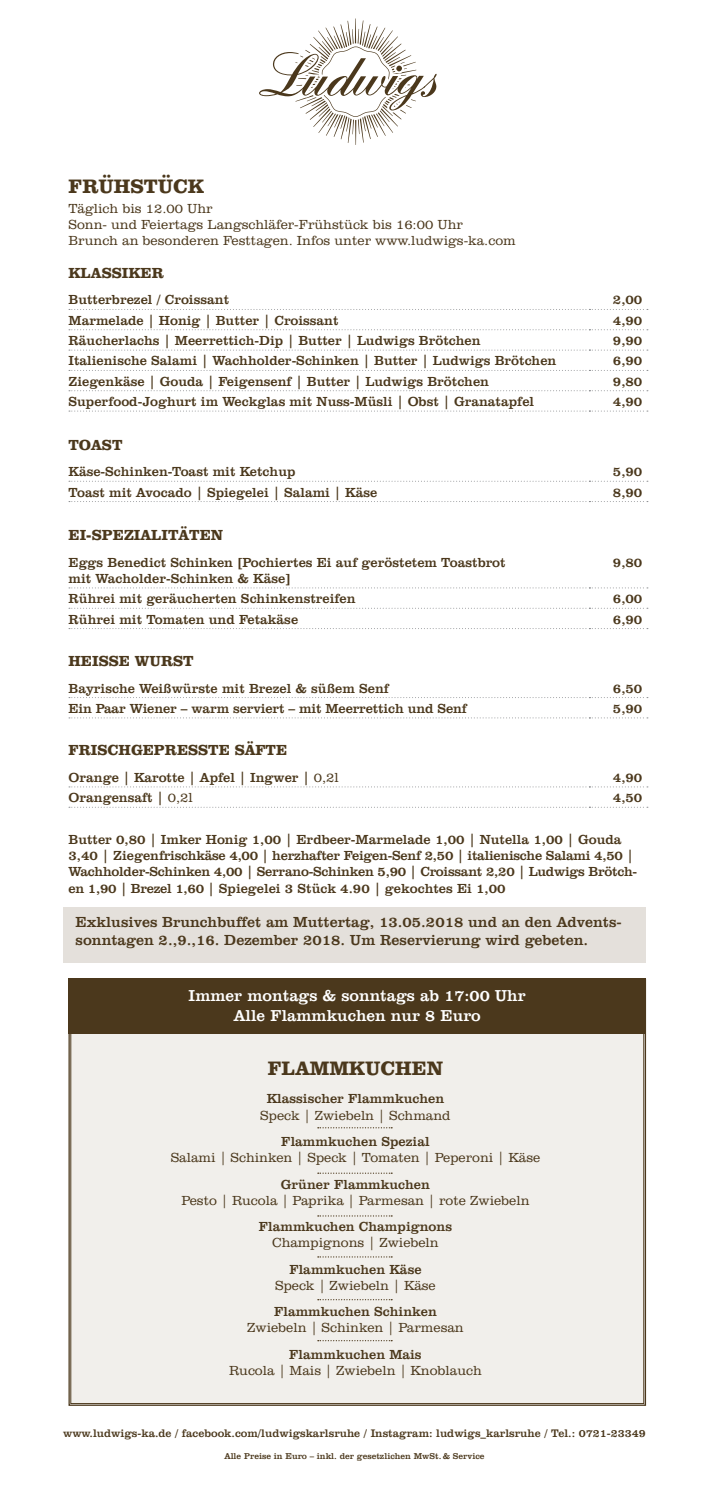
<style>
.page{position:relative;width:709px;height:1489px;background:#fff}
.page>*{position:absolute;margin:0;border:0;box-sizing:border-box;transform-origin:0 0}
.t1{font:700 20px "Clarendon BT";color:#4b381c}
.t2{font:16.25px "Clarendon BT";color:#fff}
.t3{font:15px/18px "Clarendon BT";color:#4b381c}
.t4{font:700 15px "Clarendon BT";color:#4b381c}
.t5{font:13.5px "Clarendon BT";color:#4b381c}
.t6{font:300 13.5px "Clarendon BT";color:#4b381c}
.t7{font:13.5px/16.2px "Clarendon BT";letter-spacing:-.02em;color:#4b381c}
.t8{font:11.25px "Clarendon BT";color:#4b381c}
.t9{font:8.75px "Clarendon BT";color:#4b381c}
.s1{font-weight:300}
</style>
<div class="page">
<div style="left:64px;top:907px;width:582px;height:55px;background:#e4e0db"></div>
<svg style="left:259px;top:18px;width:178px;height:127px"></svg>
<svg style="left:69px;top:309px;width:579px;height:1px"></svg>
<svg style="left:69px;top:329px;width:579px;height:1px"></svg>
<svg style="left:69px;top:349px;width:579px;height:1px"></svg>
<svg style="left:69px;top:370px;width:579px;height:1px"></svg>
<svg style="left:69px;top:390px;width:579px;height:1px"></svg>
<svg style="left:69px;top:410px;width:579px;height:1px"></svg>
<svg style="left:69px;top:628px;width:579px;height:1px"></svg>
<svg style="left:69px;top:786px;width:579px;height:1px"></svg>
<svg style="left:69px;top:806px;width:579px;height:1px"></svg>
<svg style="left:69px;top:697px;width:579px;height:1px"></svg>
<svg style="left:69px;top:481px;width:579px;height:1px"></svg>
<svg style="left:69px;top:501px;width:579px;height:1px"></svg>
<svg style="left:69px;top:587px;width:579px;height:1px"></svg>
<svg style="left:69px;top:607px;width:579px;height:1px"></svg>
<svg style="left:69px;top:717px;width:579px;height:1px"></svg>
<div style="left:68px;top:1033px;width:578px;height:373px;background:#f1efeb"></div>
<div style="left:68px;top:978px;width:578px;height:55px;background:#4b381c"></div>
<svg style="left:318px;top:1127px;width:74px;height:1px"></svg>
<svg style="left:318px;top:1172px;width:74px;height:1px"></svg>
<svg style="left:318px;top:1215px;width:74px;height:1px"></svg>
<svg style="left:318px;top:1256px;width:74px;height:1px"></svg>
<svg style="left:318px;top:1339px;width:74px;height:2px"></svg>
<svg style="left:318px;top:1298px;width:74px;height:2px"></svg>
<p class="t1" style="left:68px;top:174px;width:137px">FRÜHSTÜCK</p>
<p class="t6" style="left:68px;top:200px;width:146px">Täglich bis 12.00 Uhr</p>
<p class="t6" style="left:68px;top:216px;width:396px">Sonn- und Feiertags Langschläfer-Frühstück bis 16:00 Uhr</p>
<p class="t6" style="left:68px;top:233px;width:449px">Brunch an besonderen Festtagen. Infos unter www.ludwigs-ka.com</p>
<p class="t4" style="left:68px;top:263px;width:97px">KLASSIKER</p>
<p class="t5" style="left:68px;top:291px;width:162px">Butterbrezel / Croissant</p>
<p class="t5" style="left:613px;top:291px;width:31px">2,00</p>
<p class="t5" style="left:68px;top:312px;width:271px">Marmelade | Honig | Butter | Croissant</p>
<p class="t5" style="left:613px;top:312px;width:31px">4,90</p>
<p class="t5" style="left:68px;top:332px;width:413px">Räucherlachs | Meerrettich-Dip | Butter | Ludwigs Brötchen</p>
<p class="t5" style="left:613px;top:332px;width:31px">9,90</p>
<p class="t5" style="left:68px;top:352px;width:489px">Italienische Salami | Wachholder-Schinken | Butter | Ludwigs Brötchen</p>
<p class="t5" style="left:613px;top:352px;width:31px">6,90</p>
<p class="t5" style="left:68px;top:373px;width:422px">Ziegenkäse | Gouda | Feigensenf | Butter | Ludwigs Brötchen</p>
<p class="t5" style="left:613px;top:373px;width:31px">9,80</p>
<p class="t5" style="left:68px;top:393px;width:467px">Superfood-Joghurt im Weckglas mit Nuss-Müsli | Obst | Granatapfel</p>
<p class="t5" style="left:613px;top:393px;width:31px">4,90</p>
<p class="t4" style="left:68px;top:435px;width:55px">TOAST</p>
<p class="t5" style="left:68px;top:463px;width:228px">Käse-Schinken-Toast mit Ketchup</p>
<p class="t5" style="left:613px;top:463px;width:31px">5,90</p>
<p class="t5" style="left:68px;top:483px;width:310px">Toast mit Avocado | Spiegelei | Salami | Käse</p>
<p class="t5" style="left:613px;top:483px;width:31px">8,90</p>
<p class="t4" style="left:68px;top:525px;width:156px">EI-SPEZIALITÄTEN</p>
<p class="t5" style="left:68px;top:553px;width:438px">Eggs Benedict Schinken [Pochiertes Ei auf geröstetem Toastbrot</p>
<p class="t5" style="left:68px;top:570px;width:223px">mit Wacholder-Schinken &amp; Käse]</p>
<p class="t5" style="left:613px;top:553px;width:31px">9,80</p>
<p class="t5" style="left:68px;top:590px;width:288px">Rührei mit geräucherten Schinkenstreifen</p>
<p class="t5" style="left:613px;top:590px;width:31px">6,00</p>
<p class="t5" style="left:68px;top:610px;width:231px">Rührei mit Tomaten und Fetakäse</p>
<p class="t5" style="left:613px;top:610px;width:31px">6,90</p>
<p class="t4" style="left:68px;top:651px;width:126px">HEISSE WURST</p>
<p class="t5" style="left:68px;top:679px;width:322px">Bayrische Weißwürste mit Brezel &amp; süßem Senf</p>
<p class="t5" style="left:613px;top:679px;width:31px">6,50</p>
<p class="t5" style="left:68px;top:700px;width:400px">Ein Paar Wiener – warm serviert – mit Meerrettich und Senf</p>
<p class="t5" style="left:613px;top:700px;width:31px">5,90</p>
<p class="t4" style="left:68px;top:740px;width:220px">FRISCHGEPRESSTE SÄFTE</p>
<p class="t5" style="left:68px;top:769px;width:272px">Orange | Karotte | Apfel | Ingwer | <span class="s1">0,2l</span></p>
<p class="t5" style="left:613px;top:769px;width:31px">4,90</p>
<p class="t5" style="left:68px;top:789px;width:126px">Orangensaft | <span class="s1">0,2l</span></p>
<p class="t5" style="left:613px;top:789px;width:31px">4,50</p>
<p class="t7" style="left:68px;top:831px;width:570px">Butter 0,80 | Imker Honig 1,00 | Erdbeer-Marmelade 1,00 | Nutella 1,00 | Gouda 3,40 | Ziegenfrischkäse 4,00 | herzhafter Feigen-Senf 2,50 | italienische Salami 4,50 | Wachholder-Schinken 4,00 | Serrano-Schinken 5,90 | Croissant 2,20 | Ludwigs Brötch&shy;en 1,90 | Brezel 1,60 | Spiegelei 3 Stück 4.90 | gekochtes Ei 1,00</p>
<p class="t3" style="left:76px;top:912px;width:547px">Exklusives Brunchbuffet am Muttertag, 13.05.2018 und an den Advents&shy;sonntagen 2.,9.,16. Dezember 2018. Um Reservierung wird gebeten.</p>
<p class="t2" style="left:189px;top:985px;width:339px">Immer montags &amp; sonntags ab 17:00 Uhr</p>
<p class="t2" style="left:234px;top:1005px;width:248px">Alle Flammkuchen nur 8 Euro</p>
<p class="t1" style="left:268px;top:1055px;width:177px">FLAMMKUCHEN</p>
<p class="t5" style="left:267px;top:1090px;width:179px">Klassischer Flammkuchen</p>
<p class="t6" style="left:260px;top:1106px;width:192px">Speck | Zwiebeln | Schmand</p>
<p class="t5" style="left:281px;top:1132px;width:150px">Flammkuchen Spezial</p>
<p class="t6" style="left:171px;top:1149px;width:371px">Salami | Schinken | Speck | Tomaten | Peperoni | Käse</p>
<p class="t5" style="left:281px;top:1175px;width:150px">Grüner Flammkuchen</p>
<p class="t6" style="left:181px;top:1191px;width:350px">Pesto | Rucola | Paprika | Parmesan | rote Zwiebeln</p>
<p class="t5" style="left:259px;top:1217px;width:195px">Flammkuchen Champignons</p>
<p class="t6" style="left:272px;top:1234px;width:168px">Champignons | Zwiebeln</p>
<p class="t5" style="left:289px;top:1260px;width:134px">Flammkuchen Käse</p>
<p class="t6" style="left:275px;top:1276px;width:162px">Speck | Zwiebeln | Käse</p>
<p class="t5" style="left:274px;top:1302px;width:164px">Flammkuchen Schinken</p>
<p class="t6" style="left:247px;top:1319px;width:218px">Zwiebeln | Schinken | Parmesan</p>
<p class="t5" style="left:289px;top:1345px;width:134px">Flammkuchen Mais</p>
<p class="t6" style="left:229px;top:1361px;width:254px">Rucola | Mais | Zwiebeln | Knoblauch</p>
<p class="t8" style="left:63px;top:1426px;width:584px">www.ludwigs-ka.de / facebook.com/ludwigskarlsruhe / Instagram: ludwigs_karlsruhe / Tel.: 0721-23349</p>
<p class="t9" style="left:224px;top:1449px;width:262px">Alle Preise in Euro – inkl. der gesetzlichen MwSt. &amp; Service</p>
</div>
